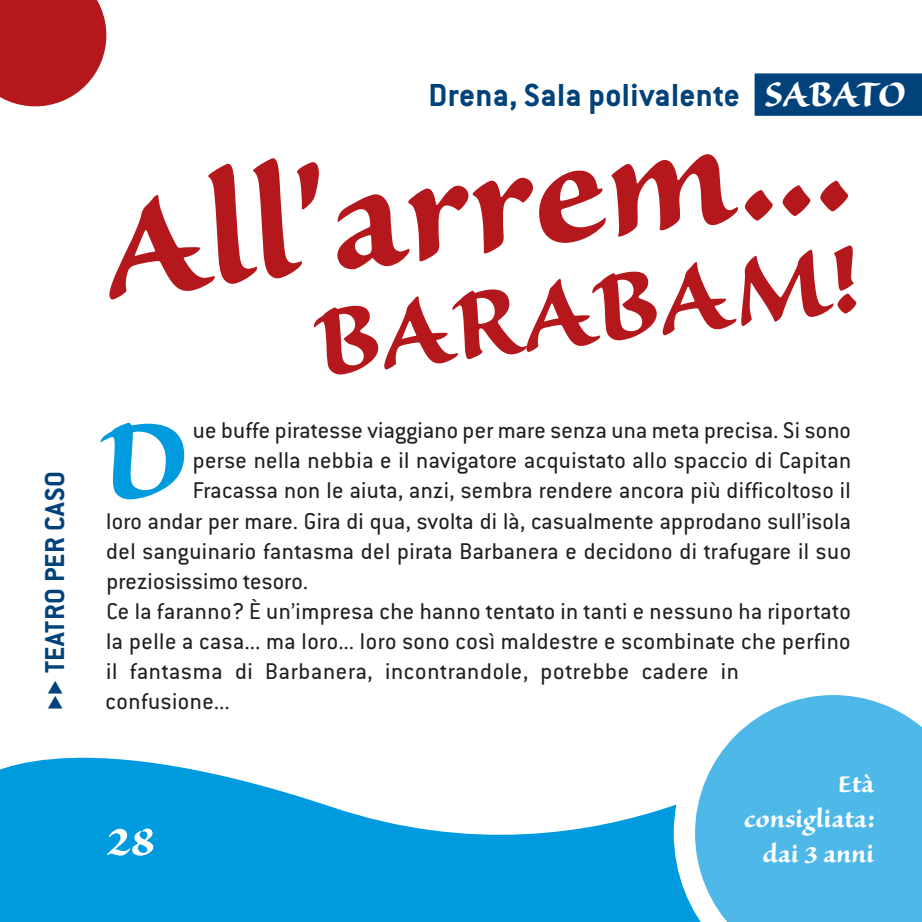
<style>
.page{position:relative;width:922px;height:922px;background:#fff}
.page>*{position:absolute;margin:0;border:0;box-sizing:border-box;transform-origin:0 0}
.t1{font:700 177.25px "Sanvito Pro";color:#b4181d}
.t2{font:700 141.75px "Sanvito Pro";color:#009bde}
.t3{font:700 124.25px "Sanvito Pro";color:#b4181d}
.t4{font:700 51.75px "Sanvito Pro";color:#fff}
.t5{font:700 45px "Sanvito Pro";letter-spacing:-.035em;color:#fff}
.t6{font:700 35px "Conduit ITC";letter-spacing:.01em;color:#004279}
.t7{font:700 30px/35px "Sanvito Pro";color:#fff;text-align:right}
.t8{font:700 30px "Conduit ITC";letter-spacing:.01em;color:#004279}
.t9{font:25px "Conduit ITC";letter-spacing:.02em;color:#231f20}
</style>
<div class="page">
<svg style="left:0;top:0;width:106px;height:106px;background:#bb3034"></svg>
<svg style="left:0;top:757px;width:694px;height:164px;fill:#009bde"></svg>
<div style="left:754px;top:73px;width:167px;height:43px;background:#004279"></div>
<svg style="left:694px;top:695px;width:227px;height:226px;background:#62c1eb"></svg>
<p class="t8" style="left:45px;top:710px;width:240px;rotate:-90deg">◆◆ TEATRO PER CASO</p>
<h3 class="t6" style="left:428px;top:84px;width:313px">Drena, Sala polivalente</h3>
<h3 class="t5" style="left:764px;top:76px;width:143px">SABATO</h3>
<h1 class="t1" style="left:93px;top:182px;width:752px;rotate:-7deg">All'arrem...</h1>
<h3 class="t3" style="left:308px;top:295px;width:550px;rotate:-7deg">BARABAM!</h3>
<p class="t9" style="left:193px;top:422px;width:659px">ue buffe piratesse viaggiano per mare senza una meta precisa. Si sono</p>
<p class="t9" style="left:193px;top:452px;width:659px">perse nella nebbia e il navigatore acquistato allo spaccio di Capitan</p>
<p class="t9" style="left:193px;top:482px;width:659px">Fracassa non le aiuta, anzi, sembra rendere ancora più difficoltoso il</p>
<p class="t9" style="left:106px;top:512px;width:746px">loro andar per mare. Gira di qua, svolta di là, casualmente approdano sull’isola</p>
<p class="t9" style="left:106px;top:542px;width:746px">del sanguinario fantasma del pirata Barbanera e decidono di trafugare il suo</p>
<p class="t9" style="left:106px;top:572px;width:203px">preziosissimo tesoro.</p>
<p class="t9" style="left:106px;top:602px;width:745px">Ce la faranno? È un’impresa che hanno tentato in tanti e nessuno ha riportato</p>
<p class="t9" style="left:106px;top:632px;width:745px">la pelle a casa... ma loro... loro sono così maldestre e scombinate che perfino</p>
<p class="t9" style="left:106px;top:662px;width:634px">il fantasma di Barbanera, incontrandole, potrebbe cadere in</p>
<p class="t9" style="left:105px;top:692px;width:126px">confusione...</p>
<h2 class="t2" style="left:99px;top:404px;width:91px">D</h2>
<h3 class="t4" style="left:106px;top:820px;width:50px">28</h3>
<p class="t7" style="left:744px;top:768px;width:131px">Età consigliata: dai 3 anni</p>
</div>
